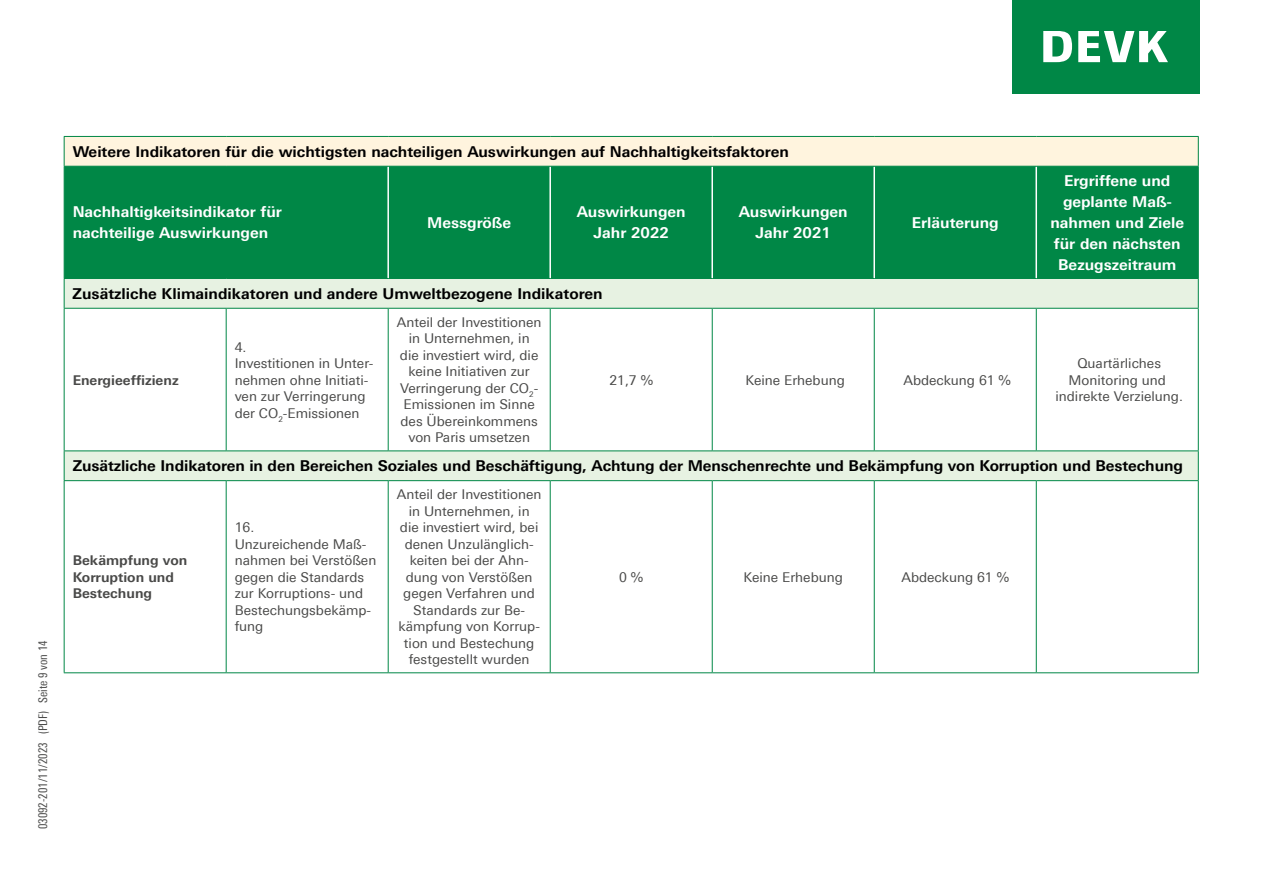
<style>
.page{position:relative;width:1263px;height:893px;background:#fff}
.page>*{position:absolute;margin:0;border:0;box-sizing:border-box;transform-origin:0 0}
.t1{font:700 15px "Univers Next Pro";color:#000}
.t2{font:700 15px/21px "Univers Next Pro";color:#fff;text-align:center}
.t3{font:13.5px/16.5px "Univers Next Pro";color:#494948;text-align:center}
.t4{font:700 13.5px/16.5px "Univers Next Pro";color:#494948}
.t5{font:condensed 12px "Univers Next Pro";color:#494948}
</style>
<div class="page">
<div style="left:1012px;top:0;width:187px;height:93px;background:#008746"></div>
<svg style="left:1043px;top:31px;width:29px;height:31px"></svg>
<svg style="left:1078px;top:31px;width:90px;height:31px"></svg>
<div style="left:64px;top:136px;width:1134px;height:30px;background:#fff4de"></div>
<div style="left:65px;top:167px;width:1133px;height:111px;background:#008746"></div>
<svg style="left:65px;top:279px;width:1133px;height:201px"></svg>
<svg style="left:550px;top:309px;width:648px;height:363px"></svg>
<hr style="left:387px;top:167px;width:2px;height:111px;background:#fff">
<hr style="left:549px;top:167px;width:2px;height:111px;background:#fff">
<hr style="left:711px;top:167px;width:2px;height:111px;background:#fff">
<hr style="left:873px;top:167px;width:2px;height:111px;background:#fff">
<hr style="left:1035px;top:167px;width:2px;height:111px;background:#fff">
<svg style="left:64px;top:137px;width:1px;height:29px"></svg>
<hr style="left:64px;top:136px;width:162px;height:1px;background:#008746">
<hr style="left:226px;top:136px;width:162px;height:1px;background:#008746">
<hr style="left:388px;top:136px;width:162px;height:1px;background:#008746">
<hr style="left:550px;top:136px;width:162px;height:1px;background:#008746">
<hr style="left:712px;top:136px;width:162px;height:1px;background:#008746">
<hr style="left:874px;top:136px;width:162px;height:1px;background:#008746">
<hr style="left:1036px;top:136px;width:163px;height:1px;background:#008746">
<hr style="left:64px;top:672px;width:162px;height:1px;background:#008746">
<hr style="left:226px;top:672px;width:162px;height:1px;background:#008746">
<hr style="left:388px;top:672px;width:162px;height:1px;background:#008746">
<hr style="left:550px;top:672px;width:162px;height:1px;background:#008746">
<hr style="left:712px;top:672px;width:162px;height:1px;background:#008746">
<hr style="left:874px;top:672px;width:162px;height:1px;background:#008746">
<hr style="left:1036px;top:672px;width:163px;height:1px;background:#008746">
<svg style="left:1198px;top:137px;width:1px;height:29px"></svg>
<hr style="left:64px;top:167px;width:1px;height:111px;background:#008746">
<svg style="left:64px;top:279px;width:1px;height:29px"></svg>
<svg style="left:64px;top:451px;width:1px;height:29px"></svg>
<hr style="left:64px;top:166px;width:162px;height:1px;background:#008746">
<hr style="left:226px;top:166px;width:162px;height:1px;background:#008746">
<hr style="left:64px;top:278px;width:162px;height:1px;background:#008746">
<hr style="left:226px;top:278px;width:162px;height:1px;background:#008746">
<hr style="left:64px;top:450px;width:162px;height:1px;background:#008746">
<hr style="left:226px;top:450px;width:162px;height:1px;background:#008746">
<hr style="left:388px;top:166px;width:162px;height:1px;background:#008746">
<hr style="left:550px;top:166px;width:162px;height:1px;background:#008746">
<hr style="left:712px;top:166px;width:162px;height:1px;background:#008746">
<hr style="left:874px;top:166px;width:162px;height:1px;background:#008746">
<hr style="left:388px;top:278px;width:162px;height:1px;background:#008746">
<hr style="left:550px;top:278px;width:162px;height:1px;background:#008746">
<hr style="left:712px;top:278px;width:162px;height:1px;background:#008746">
<hr style="left:874px;top:278px;width:162px;height:1px;background:#008746">
<hr style="left:388px;top:450px;width:162px;height:1px;background:#008746">
<hr style="left:550px;top:450px;width:162px;height:1px;background:#008746">
<hr style="left:712px;top:450px;width:162px;height:1px;background:#008746">
<hr style="left:874px;top:450px;width:162px;height:1px;background:#008746">
<hr style="left:1036px;top:166px;width:163px;height:1px;background:#008746">
<hr style="left:1036px;top:278px;width:163px;height:1px;background:#008746">
<hr style="left:1036px;top:450px;width:163px;height:1px;background:#008746">
<hr style="left:1198px;top:167px;width:1px;height:111px;background:#008746">
<svg style="left:1198px;top:279px;width:1px;height:29px"></svg>
<svg style="left:1198px;top:451px;width:1px;height:29px"></svg>
<hr style="left:64px;top:309px;width:1px;height:141px;background:#008746">
<hr style="left:64px;top:481px;width:1px;height:191px;background:#008746">
<hr style="left:64px;top:308px;width:162px;height:1px;background:#008746">
<hr style="left:64px;top:480px;width:162px;height:1px;background:#008746">
<hr style="left:226px;top:309px;width:1px;height:141px;background:#008746">
<hr style="left:226px;top:481px;width:1px;height:191px;background:#008746">
<hr style="left:226px;top:308px;width:162px;height:1px;background:#008746">
<hr style="left:226px;top:480px;width:162px;height:1px;background:#008746">
<hr style="left:388px;top:309px;width:1px;height:141px;background:#008746">
<hr style="left:388px;top:481px;width:1px;height:191px;background:#008746">
<hr style="left:388px;top:308px;width:162px;height:1px;background:#008746">
<hr style="left:388px;top:480px;width:162px;height:1px;background:#008746">
<hr style="left:550px;top:309px;width:1px;height:141px;background:#008746">
<hr style="left:550px;top:481px;width:1px;height:191px;background:#008746">
<hr style="left:712px;top:309px;width:1px;height:141px;background:#008746">
<hr style="left:874px;top:309px;width:1px;height:141px;background:#008746">
<hr style="left:1036px;top:309px;width:1px;height:141px;background:#008746">
<hr style="left:1198px;top:309px;width:1px;height:141px;background:#008746">
<hr style="left:712px;top:481px;width:1px;height:191px;background:#008746">
<hr style="left:874px;top:481px;width:1px;height:191px;background:#008746">
<hr style="left:1036px;top:481px;width:1px;height:191px;background:#008746">
<hr style="left:1198px;top:481px;width:1px;height:191px;background:#008746">
<hr style="left:550px;top:308px;width:162px;height:1px;background:#008746">
<hr style="left:712px;top:308px;width:162px;height:1px;background:#008746">
<hr style="left:874px;top:308px;width:162px;height:1px;background:#008746">
<hr style="left:1036px;top:308px;width:163px;height:1px;background:#008746">
<hr style="left:550px;top:480px;width:162px;height:1px;background:#008746">
<hr style="left:712px;top:480px;width:162px;height:1px;background:#008746">
<hr style="left:874px;top:480px;width:162px;height:1px;background:#008746">
<hr style="left:1036px;top:480px;width:163px;height:1px;background:#008746">
<p class="t5" style="left:36px;top:829px;width:190px;rotate:-90deg">03092-201/11/2023 (PDF) Seite 9 von 14</p>
<p class="t1" style="left:73px;top:143px;width:718px">Weitere Indikatoren für die wichtigsten nachteiligen Auswirkungen auf Nachhaltigkeitsfaktoren</p>
<p class="t2" style="left:73px;top:202px;width:211px;text-align:left">Nachhaltigkeitsindikator für nachteilige Auswirkungen</p>
<p class="t2" style="left:427px;top:212px;width:86px">Messgröße</p>
<p class="t2" style="left:577px;top:202px;width:111px">Auswirkungen<br>Jahr 2022</p>
<p class="t2" style="left:739px;top:202px;width:111px">Auswirkungen<br>Jahr 2021</p>
<p class="t2" style="left:912px;top:212px;width:88px">Erläuterung</p>
<p class="t1" style="left:73px;top:285px;width:531px">Zusätzliche Klimaindikatoren und andere Umweltbezogene Indikatoren</p>
<p class="t4" style="left:73px;top:371px;width:108px">Energieeffizienz</p>
<p class="t3" style="left:235px;top:339px;width:140px;text-align:left">4.<br>Investitionen in Unter&shy;nehmen ohne Initiati&shy;ven zur Verringerung der CO<sub>2</sub>-Emissionen</p>
<p class="t3" style="left:397px;top:314px;width:146px">Anteil der Investitionen in Unternehmen, in<br>die investiert wird, die keine Initiativen zur<br>Verringerung der CO<sub>2</sub>-<br>Emissionen im Sinne des Übereinkommens von Paris umsetzen</p>
<p class="t3" style="left:609px;top:372px;width:45px">21,7 %</p>
<p class="t3" style="left:745px;top:372px;width:101px">Keine Erhebung</p>
<p class="t3" style="left:903px;top:372px;width:109px">Abdeckung 61 %</p>
<p class="t2" style="left:1050px;top:170px;width:135px">Ergriffene und geplante Maß&shy;nahmen und Ziele für den nächsten<br>Bezugszeitraum</p>
<p class="t3" style="left:1055px;top:355px;width:129px">Quartärliches<br>Monitoring und indirekte Verzielung.</p>
<p class="t1" style="left:73px;top:457px;width:1112px">Zusätzliche Indikatoren in den Bereichen Soziales und Beschäftigung, Achtung der Menschenrechte und Bekämpfung von Korruption und Bestechung</p>
<p class="t4" style="left:73px;top:552px;width:116px">Bekämpfung von<br>Korruption und<br>Bestechung</p>
<p class="t3" style="left:235px;top:519px;width:143px;text-align:left">16.<br>Unzureichende Maß&shy;nahmen bei Verstößen gegen die Standards zur Korruptions- und<br>Bestechungsbekämp&shy;fung</p>
<p class="t3" style="left:397px;top:486px;width:146px">Anteil der Investitionen in Unternehmen, in<br>die investiert wird, bei denen Unzulänglich&shy;keiten bei der Ahn&shy;dung von Verstößen gegen Verfahren und<br>Standards zur Be&shy;kämpfung von Korrup&shy;tion und Bestechung festgestellt wurden</p>
<p class="t3" style="left:619px;top:569px;width:26px">0 %</p>
<p class="t3" style="left:744px;top:569px;width:101px">Keine Erhebung</p>
<p class="t3" style="left:901px;top:569px;width:109px">Abdeckung 61 %</p>
</div>
